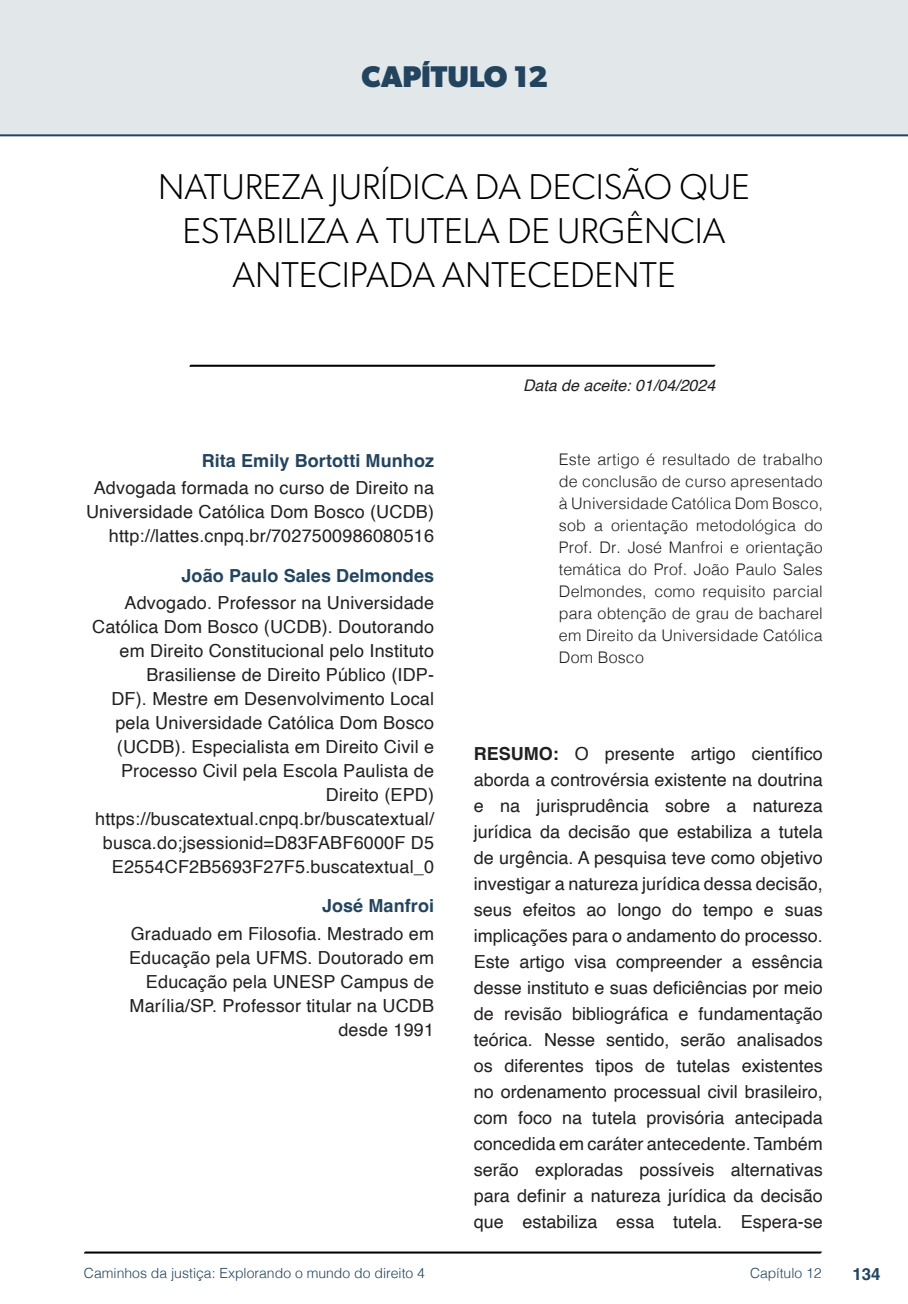
<style>
.page{position:relative;width:908px;height:1304px;background:#fff}
.page>*{position:absolute;margin:0;border:0;box-sizing:border-box;transform-origin:0 0}
.nome_artigos{font:300 36px/44px "Gibson";color:#000;text-align:center}
.capítulos{font:700 30px "Gibson";color:#23445f}
.Resumos_e_PC_TXT{font:18px/26px "Helvetica";color:#231f20;text-align:justify}
.info_autores{font:18px/24px "Helvetica";letter-spacing:.01em;color:#231f20;text-align:center}
.nome_autores{font:700 18px "Helvetica";letter-spacing:.005em;color:#23445f}
.t1{font:700 16.8px "Helvetica";color:#23445f}
.citacoes{font:300 16px/22px "Helvetica";letter-spacing:.01em;color:#231f20;text-align:justify}
.t2{font:italic 16px "Helvetica";color:#231f20}
.t3{font:300 14px "Helvetica";color:#23445f}
.s1{font-weight:700}
</style>
<div class="page">
<svg style="left:84px;top:1251px;width:737px;height:3px;background:#515151"></svg>
<div style="left:0;top:0;width:907px;height:136px;background:#e2e7e9"></div>
<svg style="left:189px;top:364px;width:526px;height:3px;background:#4f4f4f"></svg>
<div style="left:44px;top:72px;width:68px;height:61px;background:#e2e7e9"></div>
<p class="capítulos" style="left:361px;top:58px;width:188px">CAPÍTULO 12</p>
<p class="nome_artigos" style="left:158px;top:164px;width:592px">NATUREZA JURÍDICA DA DECISÃO QUE<br>ESTABILIZA A TUTELA DE URGÊNCIA<br>ANTECIPADA ANTECEDENTE</p>
<p class="nome_autores" style="left:201px;top:450px;width:234px">Rita Emily Bortotti Munhoz</p>
<p class="info_autores" style="left:86px;top:477px;width:349px">Advogada formada no curso de Direito na<br>Universidade Católica Dom Bosco (UCDB)</p>
<p class="info_autores" style="left:109px;top:525px;width:326px">http://lattes.cnpq.br/7027500986080516</p>
<p class="nome_autores" style="left:181px;top:564px;width:254px">João Paulo Sales Delmondes</p>
<p class="info_autores" style="left:92px;top:591px;width:343px;text-align:right">Advogado. Professor na Universidade Católica Dom Bosco (UCDB). Doutorando em Direito Constitucional pelo Instituto Brasiliense de Direito Público (IDP-<br>DF). Mestre em Desenvolvimento Local pela Universidade Católica Dom Bosco (UCDB). Especialista em Direito Civil e Processo Civil pela Escola Paulista de Direito (EPD)</p>
<p class="info_autores" style="left:95px;top:807px;width:340px">https://buscatextual.cnpq.br/buscatextual/ busca.do;jsessionid=D83FABF6000F D5</p>
<p class="info_autores" style="left:112px;top:855px;width:323px">E2554CF2B5693F27F5.buscatextual_0</p>
<p class="nome_autores" style="left:322px;top:895px;width:114px">José Manfroi</p>
<p class="info_autores" style="left:129px;top:922px;width:306px;text-align:right">Graduado em Filosofia. Mestrado em<br>Educação pela UFMS. Doutorado em<br>Educação pela UNESP Campus de<br>Marília/SP. Professor titular na UCDB desde 1991</p>
<p class="t2" style="left:523px;top:373px;width:194px">Data de aceite: 01/04/2024</p>
<p class="citacoes" style="left:558px;top:447px;width:265px">Este artigo é resultado de trabalho de conclusão de curso apresentado à Universidade Católica Dom Bosco, sob a orientação metodológica do Prof. Dr. José Manfroi e orientação temática do Prof. João Paulo Sales Delmondes, como requisito parcial para obtenção de grau de bacharel em Direito da Universidade Católica Dom Bosco</p>
<p class="Resumos_e_PC_TXT" style="left:473px;top:742px;width:350px"><span class="s1">RESUMO:</span> O presente artigo científico aborda a controvérsia existente na doutrina e na jurisprudência sobre a natureza jurídica da decisão que estabiliza a tutela de urgência. A pesquisa teve como objetivo investigar a natureza jurídica dessa decisão, seus efeitos ao longo do tempo e suas implicações para o andamento do processo.<br>Este artigo visa compreender a essência desse instituto e suas deficiências por meio de revisão bibliográfica e fundamentação teórica. Nesse sentido, serão analisados os diferentes tipos de tutelas existentes no ordenamento processual civil brasileiro, com foco na tutela provisória antecipada concedida em caráter antecedente. Também serão exploradas possíveis alternativas para definir a natureza jurídica da decisão que estabiliza essa tutela. Espera-se</p>
<p class="t3" style="left:84px;top:1261px;width:342px">Caminhos da justiça: Explorando o mundo do direito 4</p>
<p class="t3" style="left:749px;top:1261px;width:73px">Capítulo 12</p>
<p class="t1" style="left:851px;top:1264px;width:30px">134</p>
</div>
